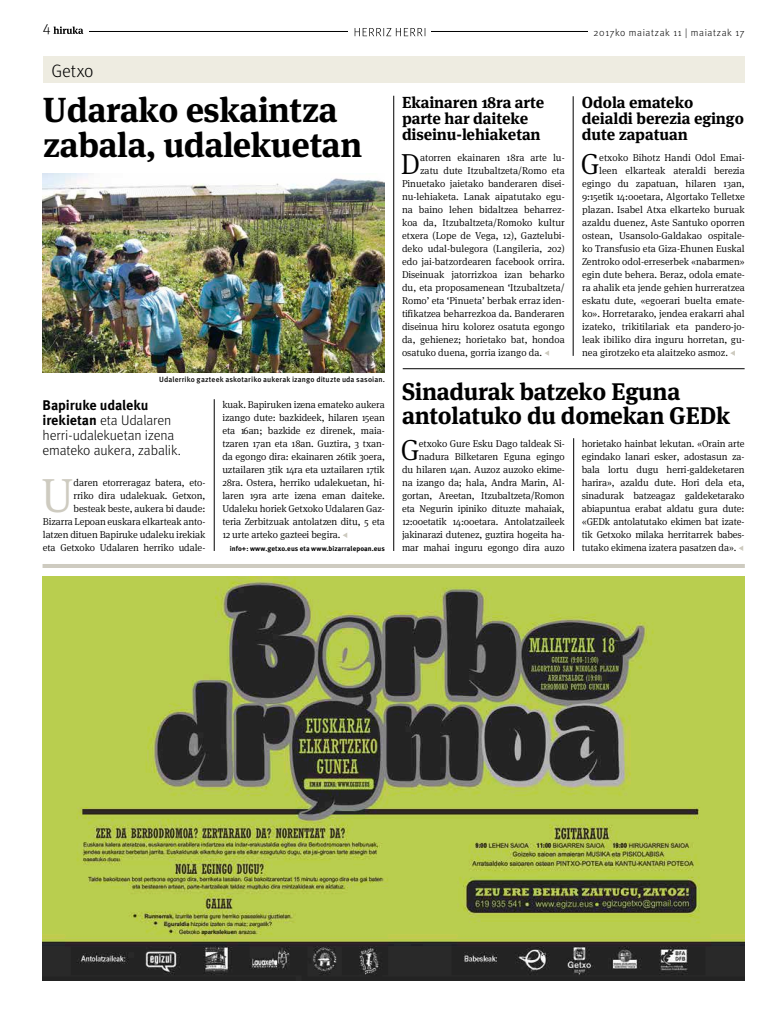
<style>
.page{position:relative;width:780px;height:1021px;background:#fff}
.page>*{position:absolute;margin:0;border:0;box-sizing:border-box;transform-origin:0 0}
.t1{font:300 48.1px "Hiruka Serif";color:#cecbc0}
.t2{font:700 34.7px/34.7px "Hiruka Serif";letter-spacing:-.01em;color:#000}
.t3{font:300 29px "Hiruka Serif";color:#000}
.t4{font:700 24px/24px "Hiruka Serif";letter-spacing:-.01em;color:#000}
.t5{font:300 18px "Hiruka";letter-spacing:-.005em;color:#000}
.t6{font:700 16px/16px "Hiruka Serif";letter-spacing:-.005em;color:#000}
.t7{font:300 15px "Hiruka";color:#000}
.t8{font:300 14px/15px "Hiruka";letter-spacing:-.01em;color:#000}
.t9{font:300 10px/13px "Hiruka Serif";color:#000;text-align:right}
.t10{font:300 10px "Hiruka";letter-spacing:.055em;color:#000}
.t11{font:500 7.5px "Hiruka";letter-spacing:.015em;color:#000}
.t12{font:700 7px "Hiruka";letter-spacing:.015em;color:#000}
.s1{font-weight:700}
</style>
<div class="page">
<hr style="left:43px;top:31px;width:700px;height:1px;background:#000">
<div style="left:349px;top:23px;width:82px;height:18px;background:#fff"></div>
<svg style="left:354px;top:28px;width:71px;height:8px"></svg>
<div style="left:588px;top:25px;width:156px;height:14px;background:#fff"></div>
<div style="left:43px;top:20px;width:46px;height:16px;background:#fff"></div>
<svg style="left:53px;top:26px;width:30px;height:8px"></svg>
<hr style="left:43px;top:564px;width:701px;height:4px;background:#cecbc0">
<img style="left:43px;top:577px;width:701px;height:403px">
<svg style="left:343px;top:533px;width:4px;height:5px"></svg>
<div style="left:43px;top:57px;width:701px;height:26px;background:#eeece1"></div>
<hr style="left:402px;top:368px;width:342px;height:1px;background:#000">
<hr style="left:214px;top:399px;width:1px;height:152px;background:#000">
<hr style="left:393px;top:96px;width:1px;height:455px;background:#000">
<hr style="left:573px;top:96px;width:1px;height:260px;background:#000">
<img style="left:43px;top:174px;width:341px;height:198px">
<svg style="left:739px;top:546px;width:4px;height:5px"></svg>
<hr style="left:573px;top:438px;width:1px;height:113px;background:#000">
<svg style="left:545px;top:350px;width:4px;height:6px"></svg>
<h3 class="t7" style="left:43px;top:20px;width:10px">4</h3>
<p class="t10" style="left:593px;top:27px;width:152px">2017ko maiatzak 11 | maiatzak 17</p>
<h3 class="t5" style="left:51px;top:60px;width:44px">Getxo</h3>
<h2 class="t2" style="left:43px;top:90px;width:320px">Udarako eskaintza zabala, udalekuetan</h2>
<p class="t11" style="left:159px;top:374px;width:227px">Udalerriko gazteek askotariko aukerak izango dituzte uda sasoian.</p>
<h3 class="t8" style="left:43px;top:397px;width:140px"><span class="s1">Bapiruke udaleku irekietan</span> eta Udalaren herri-udalekuetan izena emateko aukera, zabalik.</h3>
<p class="t9" style="left:43px;top:475px;width:164px">daren etorreragaz batera, eto-<br>rriko dira udalekuak. Getxon, besteak beste, aukera bi daude:<br>Bizarra Lepoan euskara elkarteak anto&shy;latzen dituen Bapiruke udaleku irekiak eta Getxoko Udalaren herriko udale-</p>
<h1 class="t1" style="left:41px;top:461px;width:34px">U</h1>
<p class="t9" style="left:222px;top:397px;width:164px;text-align:justify">kuak. Bapiruken izena emateko aukera izango dute: bazkideek, hilaren 15ean eta 16an; bazkide ez direnek, maia&shy;tzaren 17an eta 18an. Guztira, 3 txan&shy;da egongo dira: ekainaren 26tik 30era, uztailaren 3tik 14ra eta uztailaren 17tik 28ra. Ostera, herriko udalekuetan, hi&shy;laren 19ra arte izena eman daiteke.<br>Udaleku horiek Getxoko Udalaren Gaz&shy;teria Zerbitzuak antolatzen ditu, 5 eta 12 urte arteko gazteei begira.</p>
<p class="t12" style="left:230px;top:543px;width:156px">info+: www.getxo.eus eta www.bizarralepoan.eus</p>
<h3 class="t6" style="left:402px;top:93px;width:144px">Ekainaren 18ra arte parte har daiteke diseinu-lehiaketan</h3>
<h3 class="t3" style="left:401px;top:143px;width:21px">D</h3>
<p class="t9" style="left:420px;top:150px;width:146px">atorren ekainaren 18ra arte lu-</p>
<p class="t9" style="left:420px;top:163px;width:146px">zatu dute Itzubaltzeta/Romo eta</p>
<p class="t9" style="left:402px;top:176px;width:164px">Pinuetako jaietako banderaren disei-</p>
<p class="t9" style="left:402px;top:189px;width:164px">nu-lehiaketa. Lanak aipatutako egu-</p>
<p class="t9" style="left:402px;top:202px;width:164px">na baino lehen bidaltzea beharrez-</p>
<p class="t9" style="left:402px;top:215px;width:164px">koa da, Itzubaltzeta/Romoko kultur</p>
<p class="t9" style="left:402px;top:228px;width:164px">etxera (Lope de Vega, 12), Gaztelubi-</p>
<p class="t9" style="left:402px;top:241px;width:164px">deko udal-bulegora (Langileria, 202)</p>
<p class="t9" style="left:402px;top:254px;width:164px">edo jai-batzordearen facebook orrira.</p>
<p class="t9" style="left:402px;top:267px;width:164px">Diseinuak jatorrizkoa izan beharko</p>
<p class="t9" style="left:402px;top:280px;width:164px">du, eta proposamenean ‘Itzubaltzeta/</p>
<p class="t9" style="left:402px;top:293px;width:164px">Romo’ eta ‘Pinueta’ berbak erraz iden-</p>
<p class="t9" style="left:402px;top:306px;width:164px">tifikatzea beharrezkoa da. Banderaren</p>
<p class="t9" style="left:402px;top:319px;width:164px">diseinua hiru kolorez osatuta egongo</p>
<p class="t9" style="left:402px;top:332px;width:164px">da, gehienez; horietako bat, hondoa</p>
<p class="t9" style="left:402px;top:345px;width:142px">osatuko duena, gorria izango da.</p>
<h3 class="t6" style="left:581px;top:93px;width:164px">Odola emateko deialdi berezia egingo dute zapatuan</h3>
<h3 class="t3" style="left:580px;top:143px;width:20px">G</h3>
<p class="t9" style="left:599px;top:150px;width:147px">etxoko Bihotz Handi Odol Emai-</p>
<p class="t9" style="left:599px;top:163px;width:147px">leen elkarteak ateraldi berezia</p>
<p class="t9" style="left:582px;top:176px;width:164px">egingo du zapatuan, hilaren 13an,</p>
<p class="t9" style="left:582px;top:189px;width:164px">9:15etik 14:00etara, Algortako Telletxe</p>
<p class="t9" style="left:582px;top:202px;width:164px">plazan. Isabel Atxa elkarteko buruak</p>
<p class="t9" style="left:582px;top:215px;width:164px">azaldu duenez, Aste Santuko oporren</p>
<p class="t9" style="left:582px;top:228px;width:164px">ostean, Usansolo-Galdakao ospitale-</p>
<p class="t9" style="left:582px;top:241px;width:164px">ko Transfusio eta Giza-Ehunen Euskal</p>
<p class="t9" style="left:582px;top:254px;width:164px">Zentroko odol-erreserbek «nabarmen»</p>
<p class="t9" style="left:582px;top:267px;width:164px">egin dute behera. Beraz, odola emate-</p>
<p class="t9" style="left:582px;top:280px;width:164px">ra ahalik eta jende gehien hurreratzea</p>
<p class="t9" style="left:582px;top:293px;width:164px">eskatu dute, «egoerari buelta emate-</p>
<p class="t9" style="left:582px;top:306px;width:164px">ko». Horretarako, jendea erakarri ahal</p>
<p class="t9" style="left:582px;top:319px;width:164px">izateko, trikitilariak eta pandero-jo-</p>
<p class="t9" style="left:582px;top:332px;width:164px">leak ibiliko dira inguru horretan, gu-</p>
<p class="t9" style="left:582px;top:345px;width:147px">nea girotzeko eta alaitzeko asmoz.</p>
<h3 class="t4" style="left:402px;top:377px;width:329px">Sinadurak batzeko Eguna antolatuko du domekan GEDk</h3>
<p class="t9" style="left:402px;top:436px;width:164px">etxoko Gure Esku Dago taldeak Si&shy;nadura Bilketaren Eguna egingo<br>du hilaren 14an. Auzoz auzoko ekime&shy;na izango da; hala, Andra Marin, Al&shy;gortan, Areetan, Itzubaltzeta/Romon eta Negurin ipiniko dituzte mahaiak, 12:00etatik 14:00etara. Antolatzaileek jakinarazi dutenez, guztira hogeita ha&shy;mar mahai inguru egongo dira auzo</p>
<p class="t9" style="left:581px;top:436px;width:164px;text-align:justify">horietako hainbat lekutan. «Orain arte egindako lanari esker, adostasun za&shy;bala lortu dugu herri-galdeketaren harira», azaldu dute. Hori dela eta, sinadurak batzeagaz galdeketarako abiapuntua erabat aldatu gura dute: «GEDk antolatutako ekimen bat izate&shy;tik Getxoko milaka herritarrek babes&shy;tutako ekimena izatera pasatzen da».</p>
<h3 class="t3" style="left:400px;top:429px;width:20px">G</h3>
</div>
